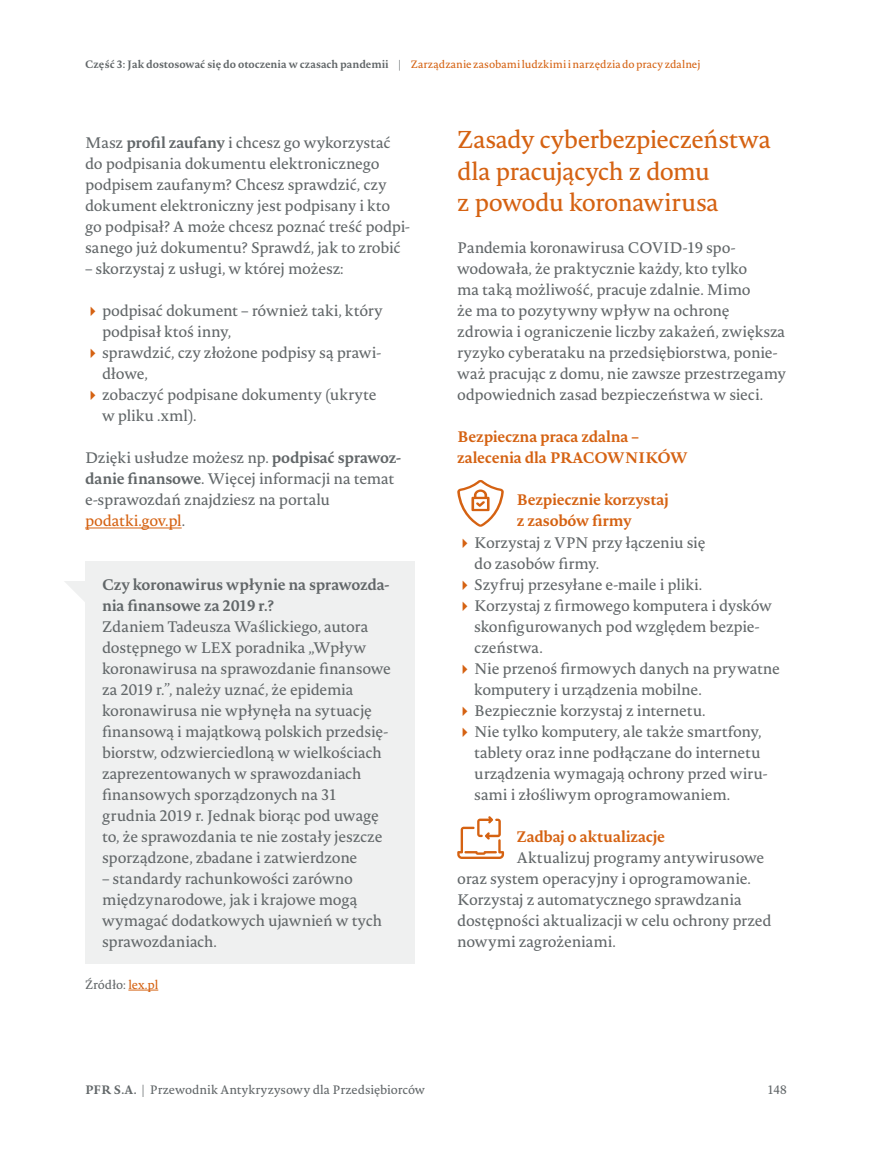
<style>
.page{position:relative;width:872px;height:1149px;background:#fff}
.page>*{position:absolute;margin:0;border:0;box-sizing:border-box;transform-origin:0 0}
.Intro{font:24px/31.5px "Novel Pro";letter-spacing:-.025em;color:#d56212}
.dymek{font:15px/21px "Novel Pro";letter-spacing:-.015em;color:#626769}
.tekst_10_14{font:15px/21px "Novel Pro";letter-spacing:-.015em;color:#626769}
.śródtytuł_10_14{font:700 15px/21px "Novel Pro";letter-spacing:-.02em;color:#d56212}
.tekst_8_12{font:12px "Novel Pro";letter-spacing:-.005em;color:#626769}
.t1{font:10.5px "Novel Pro";letter-spacing:.005em;color:#d56212}
.s1{font-weight:700;color:#626769}
.s2{color:#626769}
.s3{font-weight:700}
.s4{color:#d56212}
</style>
<div class="page">
<hr style="left:85px;top:527px;width:97px;height:1px;background:#d56212">
<div style="left:85px;top:560px;width:330px;height:403px;background:#eff0f0"></div>
<hr style="left:128px;top:989px;width:30px;height:1px;background:#d56212">
<svg style="left:457px;top:480px;width:47px;height:46px"></svg>
<svg style="left:457px;top:816px;width:47px;height:42px"></svg>
<svg style="left:64px;top:581px;width:21px;height:21px"></svg>
<p class="t1" style="left:85px;top:56px;width:617px"><span class="s1">Część 3: Jak dostosować się do otoczenia w czasach pandemii</span> <span class="s2">|</span> Zarządzanie zasobami ludzkimi i narzędzia do pracy zdalnej</p>
<p class="tekst_10_14" style="left:85px;top:132px;width:326px">Masz <span class="s3">profil zaufany</span> i chcesz go wykorzystać do podpisania dokumentu elektronicznego podpisem zaufanym? Chcesz sprawdzić, czy dokument elektroniczny jest podpisany i kto go podpisał? A może chcesz poznać treść podpi&shy;sanego już dokumentu? Sprawdź, jak to zrobić</p>
<p class="tekst_10_14" style="left:85px;top:258px;width:260px">– skorzystaj z usługi, w której możesz:</p>
<p class="dymek" style="left:102px;top:300px;width:282px">podpisać dokument – również taki, który podpisał ktoś inny,</p>
<p class="dymek" style="left:102px;top:342px;width:280px">sprawdzić, czy złożone podpisy są prawi&shy;dłowe,</p>
<p class="dymek" style="left:102px;top:384px;width:276px">zobaczyć podpisane dokumenty (ukryte w pliku .xml).</p>
<p class="tekst_10_14" style="left:85px;top:447px;width:317px">Dzięki usłudze możesz np. <span class="s3">podpisać sprawoz&shy;danie finansowe</span>. Więcej informacji na temat e-sprawozdań znajdziesz na portalu <span class="s4">podatki.gov.pl</span>.</p>
<p class="dymek" style="left:102px;top:573px;width:290px"><span class="s3">Czy koronawirus wpłynie na sprawozda&shy;nia finansowe za 2019 r.?<br></span>Zdaniem Tadeusza Waślickiego, autora dostępnego w LEX poradnika „Wpływ koronawirusa na sprawozdanie finansowe za 2019 r.”, należy uznać, że epidemia koronawirusa nie wpłynęła na sytuację finansową i majątkową polskich przedsię&shy;biorstw, odzwierciedloną w wielkościach zaprezentowanych w sprawozdaniach finansowych sporządzonych na 31 grudnia 2019 r. Jednak biorąc pod uwagę to, że sprawozdania te nie zostały jeszcze sporządzone, zbadane i zatwierdzone</p>
<p class="dymek" style="left:102px;top:867px;width:281px">– standardy rachunkowości zarówno międzynarodowe, jak i krajowe mogą wymagać dodatkowych ujawnień w tych sprawozdaniach.</p>
<p class="tekst_8_12" style="left:85px;top:975px;width:75px">Źródło: <span class="s4">lex.pl</span></p>
<p class="Intro" style="left:457px;top:123px;width:315px">Zasady cyberbezpieczeństwa dla pracujących z domu<br>z powodu koronawirusa</p>
<p class="tekst_10_14" style="left:457px;top:237px;width:330px">Pandemia koronawirusa COVID-19 spo&shy;wodowała, że praktycznie każdy, kto tylko<br>ma taką możliwość, pracuje zdalnie. Mimo<br>że ma to pozytywny wpływ na ochronę zdrowia i ograniczenie liczby zakażeń, zwiększa ryzyko cyberataku na przedsiębiorstwa, ponie&shy;waż pracując z domu, nie zawsze przestrzegamy odpowiednich zasad bezpieczeństwa w sieci.</p>
<p class="śródtytuł_10_14" style="left:457px;top:426px;width:232px">Bezpieczna praca zdalna – zalecenia dla PRACOWNIKÓW</p>
<p class="śródtytuł_10_14" style="left:516px;top:489px;width:154px">Bezpiecznie korzystaj z zasobów firmy</p>
<p class="dymek" style="left:474px;top:531px;width:233px">Korzystaj z VPN przy łączeniu się do zasobów firmy.</p>
<p class="dymek" style="left:474px;top:573px;width:229px">Szyfruj przesyłane e-maile i pliki.</p>
<p class="dymek" style="left:474px;top:594px;width:299px">Korzystaj z firmowego komputera i dysków skonfigurowanych pod względem bezpie&shy;czeństwa.</p>
<p class="dymek" style="left:474px;top:657px;width:307px">Nie przenoś firmowych danych na prywatne komputery i urządzenia mobilne.</p>
<p class="dymek" style="left:474px;top:699px;width:233px">Bezpiecznie korzystaj z internetu.</p>
<p class="dymek" style="left:474px;top:720px;width:295px">Nie tylko komputery, ale także smartfony, tablety oraz inne podłączane do internetu urządzenia wymagają ochrony przed wiru&shy;sami i złośliwym oprogramowaniem.</p>
<p class="śródtytuł_10_14" style="left:516px;top:825px;width:150px">Zadbaj o aktualizacje</p>
<p class="tekst_10_14" style="left:457px;top:846px;width:316px;text-indent:60px">Aktualizuj programy antywirusowe oraz system operacyjny i oprogramowanie.<br>Korzystaj z automatycznego sprawdzania dostępności aktualizacji w celu ochrony przed nowymi zagrożeniami.</p>
<p class="tekst_8_12" style="left:85px;top:1080px;width:342px"><span class="s3">PFR S.A.</span> | Przewodnik Antykryzysowy dla Przedsiębiorców</p>
<p class="tekst_8_12" style="left:767px;top:1080px;width:21px">148</p>
</div>
